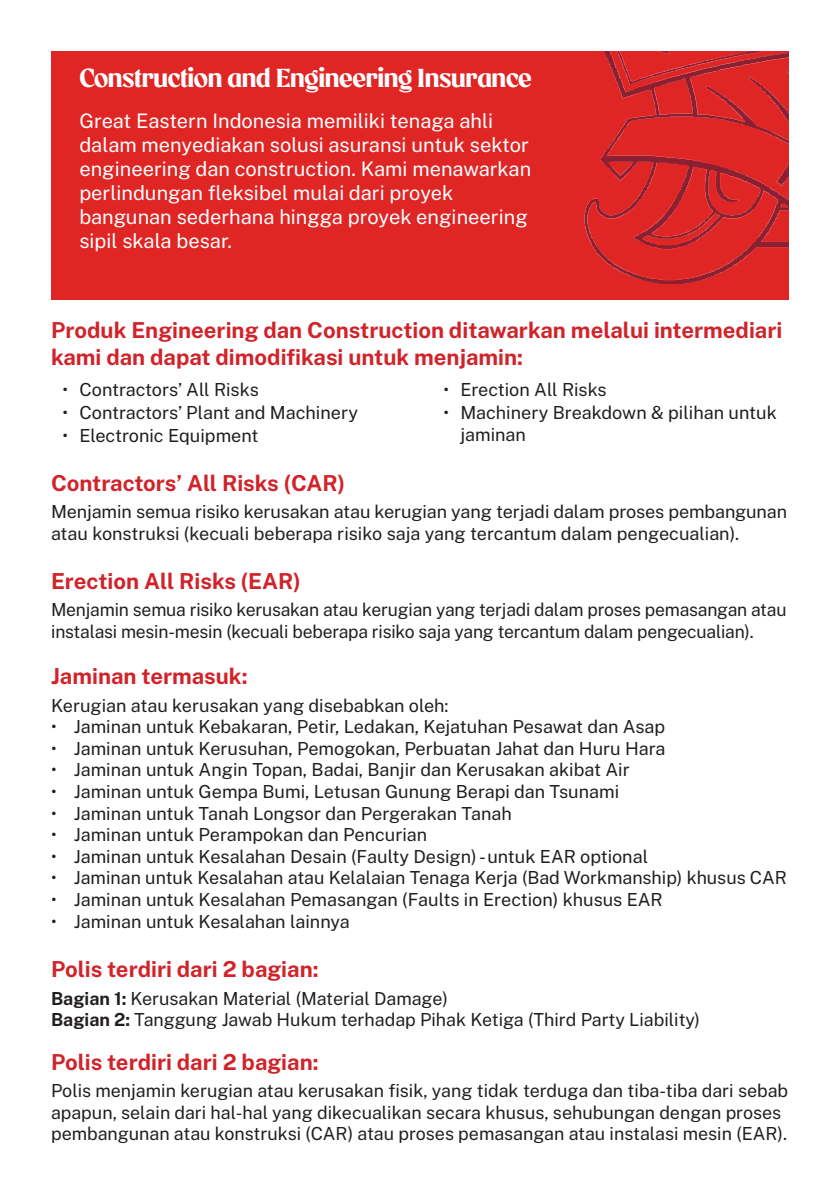
<style>
.page{position:relative;width:840px;height:1191px;background:#fff}
.page>*{position:absolute;margin:0;border:0;box-sizing:border-box;transform-origin:0 0}
.t1{font:700 26px "Mr Banks";letter-spacing:-.02em;color:#fff}
.t2{font:700 22px/26.4px "Public Sans";color:#d1232a}
.t3{font:20px/24px "Public Sans";color:#fff}
.t4{font:18px/21.6px "Public Sans";color:#231f20}
.s1{font-weight:700}
</style>
<div class="page">
<div style="left:51px;top:51px;width:737px;height:248px;background:#e02525"></div>
<img style="left:584px;top:51px;width:204px;height:232px">
<h1 class="t1" style="left:79px;top:61px;width:453px">Construction and Engineering Insurance</h1>
<p class="t3" style="left:79px;top:108px;width:453px">Great Eastern Indonesia memiliki tenaga ahli dalam menyediakan solusi asuransi untuk sektor engineering dan construction. Kami menawarkan perlindungan fleksibel mulai dari proyek bangunan sederhana hingga proyek engineering sipil skala besar.</p>
<p class="t2" style="left:51px;top:316px;width:732px">Produk Engineering dan Construction ditawarkan melalui intermediari kami dan dapat dimodifikasi untuk menjamin:</p>
<p class="t4" style="left:62px;top:378px;width:198px">• Contractors’ All Risks</p>
<p class="t4" style="left:62px;top:401px;width:297px">• Contractors’ Plant and Machinery</p>
<p class="t4" style="left:62px;top:424px;width:197px">• Electronic Equipment</p>
<p class="t4" style="left:443px;top:378px;width:165px">• Erection All Risks</p>
<p class="t4" style="left:460px;top:401px;width:318px;text-indent:-17px">• Machinery Breakdown &amp; pilihan untuk jaminan</p>
<p class="t2" style="left:51px;top:469px;width:295px">Contractors’ All Risks (CAR)</p>
<p class="t4" style="left:51px;top:500px;width:737px">Menjamin semua risiko kerusakan atau kerugian yang terjadi dalam proses pembangunan atau konstruksi (kecuali beberapa risiko saja yang tercantum dalam pengecualian).</p>
<p class="t2" style="left:51px;top:567px;width:251px">Erection All Risks (EAR)</p>
<p class="t4" style="left:51px;top:598px;width:736px">Menjamin semua risiko kerusakan atau kerugian yang terjadi dalam proses pemasangan atau instalasi mesin-mesin (kecuali beberapa risiko saja yang tercantum dalam pengecualian).</p>
<p class="t2" style="left:51px;top:662px;width:198px">Jaminan termasuk:</p>
<p class="t4" style="left:51px;top:693px;width:399px">Kerugian atau kerusakan yang disebabkan oleh:</p>
<p class="t4" style="left:51px;top:715px;width:615px">• Jaminan untuk Kebakaran, Petir, Ledakan, Kejatuhan Pesawat dan Asap</p>
<p class="t4" style="left:51px;top:737px;width:615px">• Jaminan untuk Kerusuhan, Pemogokan, Perbuatan Jahat dan Huru Hara</p>
<p class="t4" style="left:51px;top:758px;width:580px">• Jaminan untuk Angin Topan, Badai, Banjir dan Kerusakan akibat Air</p>
<p class="t4" style="left:51px;top:780px;width:569px">• Jaminan untuk Gempa Bumi, Letusan Gunung Berapi dan Tsunami</p>
<p class="t4" style="left:51px;top:801px;width:462px">• Jaminan untuk Tanah Longsor dan Pergerakan Tanah</p>
<p class="t4" style="left:51px;top:823px;width:377px">• Jaminan untuk Perampokan dan Pencurian</p>
<p class="t4" style="left:51px;top:845px;width:598px">• Jaminan untuk Kesalahan Desain (Faulty Design) - untuk EAR optional</p>
<p class="t4" style="left:51px;top:866px;width:736px">• Jaminan untuk Kesalahan atau Kelalaian Tenaga Kerja (Bad Workmanship) khusus CAR</p>
<p class="t4" style="left:51px;top:888px;width:612px">• Jaminan untuk Kesalahan Pemasangan (Faults in Erection) khusus EAR</p>
<p class="t4" style="left:51px;top:909px;width:300px">• Jaminan untuk Kesalahan lainnya</p>
<p class="t2" style="left:51px;top:955px;width:269px">Polis terdiri dari 2 bagian:</p>
<p class="t4" style="left:51px;top:986px;width:650px"><span class="s1">Bagian 1:</span> Kerusakan Material (Material Damage)<br><span class="s1">Bagian 2:</span> Tanggung Jawab Hukum terhadap Pihak Ketiga (Third Party Liability)</p>
<p class="t2" style="left:51px;top:1048px;width:269px">Polis terdiri dari 2 bagian:</p>
<p class="t4" style="left:51px;top:1079px;width:738px">Polis menjamin kerugian atau kerusakan fisik, yang tidak terduga dan tiba-tiba dari sebab apapun, selain dari hal-hal yang dikecualikan secara khusus, sehubungan dengan proses pembangunan atau konstruksi (CAR) atau proses pemasangan atau instalasi mesin (EAR).</p>
</div>
